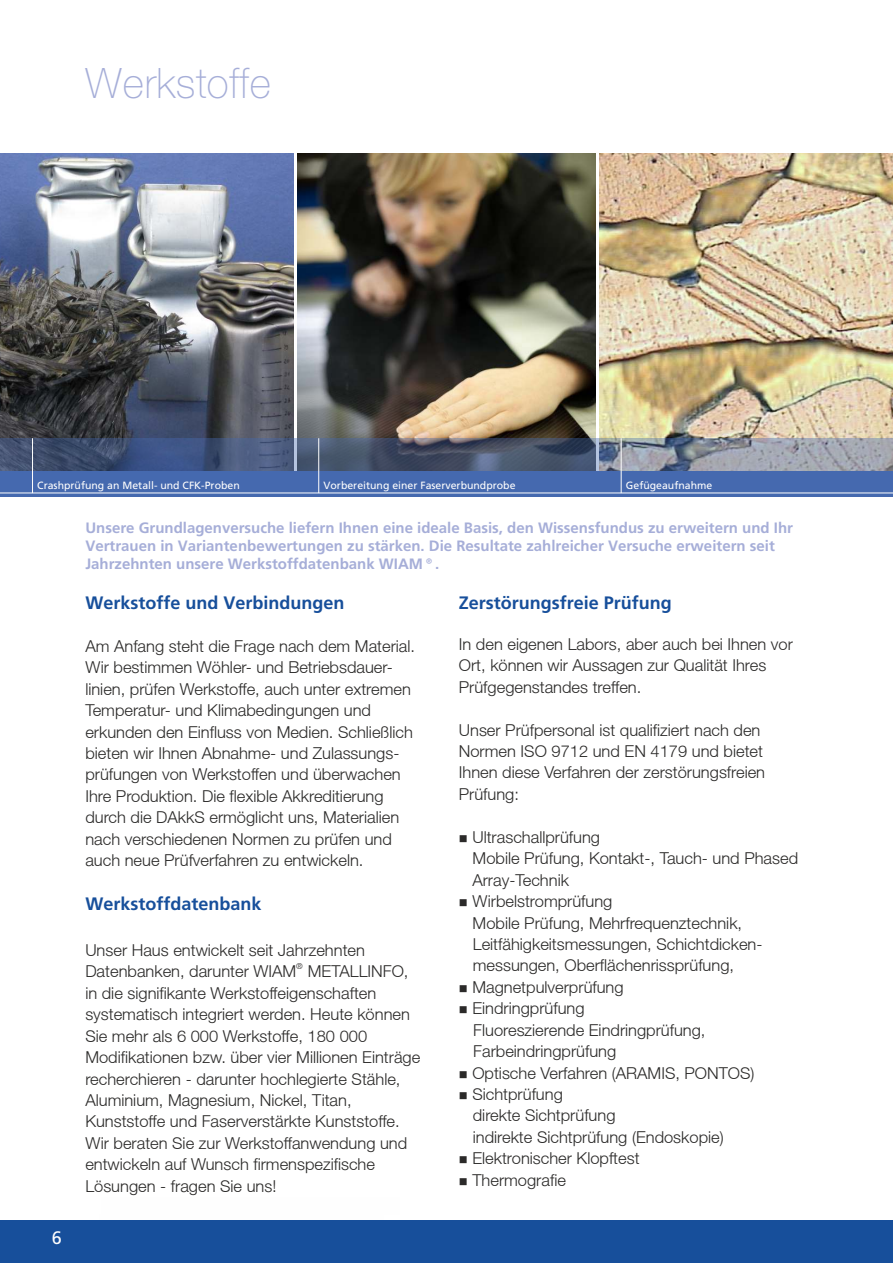
<style>
.page{position:relative;width:893px;height:1263px;background:#fff}
.page>*{position:absolute;margin:0;border:0;box-sizing:border-box;transform-origin:0 0}
.t1{font:100 42px "Helvetica Neue LT";color:#a6aed8}
.t2{font:700 18px "Frutiger CE";color:#174f9b}
.t3{font:18px "Frutiger CE";color:#fefefe}
.t4{font:300 16.5px/21.5px "Helvetica Neue LT";color:#2b2a29}
.t5{font:700 15px/17.7px "Frutiger CE";color:#a6aed8}
.t6{font:10.5px "Frutiger CE";color:#fefefe}
.t7{font:300 8.25px "Helvetica Neue LT";color:#2b2a29}
</style>
<div class="page">
<img style="left:599px;top:153px;width:294px;height:285px">
<img style="left:0;top:153px;width:294px;height:285px">
<img style="left:298px;top:153px;width:297px;height:285px">
<div style="left:0;top:1220px;width:893px;height:43px;background:#174f9b"></div>
<div style="left:0;top:471px;width:893px;height:26px;background:#4569af"></div>
<div style="left:0;top:438px;width:893px;height:34px;background:#4569af;opacity:.4"></div>
<hr style="left:0;top:493px;width:893px;height:1px;background:#fefefe">
<hr style="left:32px;top:438px;width:1px;height:55px;background:#fefefe">
<hr style="left:621px;top:438px;width:1px;height:55px;background:#fefefe">
<hr style="left:318px;top:438px;width:1px;height:55px;background:#fefefe">
<h1 class="t1" style="left:86px;top:65px;width:187px">Werkstoffe</h1>
<p class="t6" style="left:37px;top:481px;width:204px">Crashprüfung an Metall- und CFK-Proben</p>
<p class="t6" style="left:324px;top:481px;width:193px">Vorbereitung einer Faserverbundprobe</p>
<p class="t6" style="left:626px;top:481px;width:88px">Gefügeaufnahme</p>
<p class="t5" style="left:85px;top:520px;width:709px">Unsere Grundlagenversuche liefern Ihnen eine ideale Basis, den Wissensfundus zu erweitern und Ihr<br>Vertrauen in Variantenbewertungen zu stärken. Die Resultate zahlreicher Versuche erweitern seit<br>Jahrzehnten unsere Werkstoffdatenbank WIAM®.</p>
<p class="t3" style="left:52px;top:1230px;width:12px">6</p>
<p class="t2" style="left:85px;top:595px;width:261px">Werkstoffe und Verbindungen</p>
<p class="t4" style="left:85px;top:637px;width:331px">Am Anfang steht die Frage nach dem Material.<br>Wir bestimmen Wöhler- und Betriebsdauer&shy;linien, prüfen Werkstoffe, auch unter extremen Temperatur- und Klimabedingungen und erkunden den Einfluss von Medien. Schließlich bieten wir Ihnen Abnahme- und Zulassungs&shy;prüfungen von Werkstoffen und überwachen Ihre Produktion. Die flexible Akkreditierung durch die DAkkS ermöglicht uns, Materialien nach verschiedenen Normen zu prüfen und auch neue Prüfverfahren zu entwickeln.</p>
<p class="t2" style="left:85px;top:897px;width:178px">Werkstoffdatenbank</p>
<p class="t4" style="left:85px;top:941px;width:281px">Unser Haus entwickelt seit Jahrzehnten</p>
<p class="t7" style="left:296px;top:963px;width:8px">®</p>
<p class="t4" style="left:85px;top:962px;width:336px">Datenbanken, darunter WIAM METALLINFO, in die signifikante Werkstoffeigenschaften systematisch integriert werden. Heute können Sie mehr als 6 000 Werkstoffe, 180 000<br>Modifikationen bzw. über vier Millionen Einträge recherchieren - darunter hochlegierte Stähle, Aluminium, Magnesium, Nickel, Titan, Kunststoffe und Faserverstärkte Kunststoffe.<br>Wir beraten Sie zur Werkstoffanwendung und entwickeln auf Wunsch firmenspezifische Lösungen - fragen Sie uns!</p>
<p class="t2" style="left:459px;top:595px;width:215px">Zerstörungsfreie Prüfung</p>
<p class="t4" style="left:459px;top:635px;width:336px">In den eigenen Labors, aber auch bei Ihnen vor<br>Ort, können wir Aussagen zur Qualität Ihres<br>Prüfgegenstandes treffen.</p>
<p class="t4" style="left:459px;top:720px;width:308px">Unser Prüfpersonal ist qualifiziert nach den Normen ISO 9712 und EN 4179 und bietet Ihnen diese Verfahren der zerstörungsfreien Prüfung:</p>
<p class="t4" style="left:472px;top:828px;width:327px;text-indent:-14px">■ Ultraschallprüfung<br>Mobile Prüfung, Kontakt-, Tauch- und Phased<br>Array-Technik</p>
<p class="t4" style="left:473px;top:892px;width:291px;text-indent:-14px">■ Wirbelstromprüfung<br>Mobile Prüfung, Mehrfrequenztechnik, Leitfähigkeitsmessungen, Schichtdicken&shy;messungen, Oberflächenrissprüfung,</p>
<p class="t4" style="left:459px;top:978px;width:166px">■ Magnetpulverprüfung</p>
<p class="t4" style="left:473px;top:999px;width:234px;text-indent:-14px">■ Eindringprüfung<br>Fluoreszierende Eindringprüfung,<br>Farbeindringprüfung</p>
<p class="t4" style="left:459px;top:1063px;width:297px">■ Optische Verfahren (ARAMIS, PONTOS)</p>
<p class="t4" style="left:473px;top:1085px;width:252px;text-indent:-14px">■ Sichtprüfung<br>direkte Sichtprüfung<br>indirekte Sichtprüfung (Endoskopie)</p>
<p class="t4" style="left:459px;top:1149px;width:182px">■ Elektronischer Klopftest</p>
<p class="t4" style="left:459px;top:1171px;width:109px">■ Thermografie</p>
</div>
